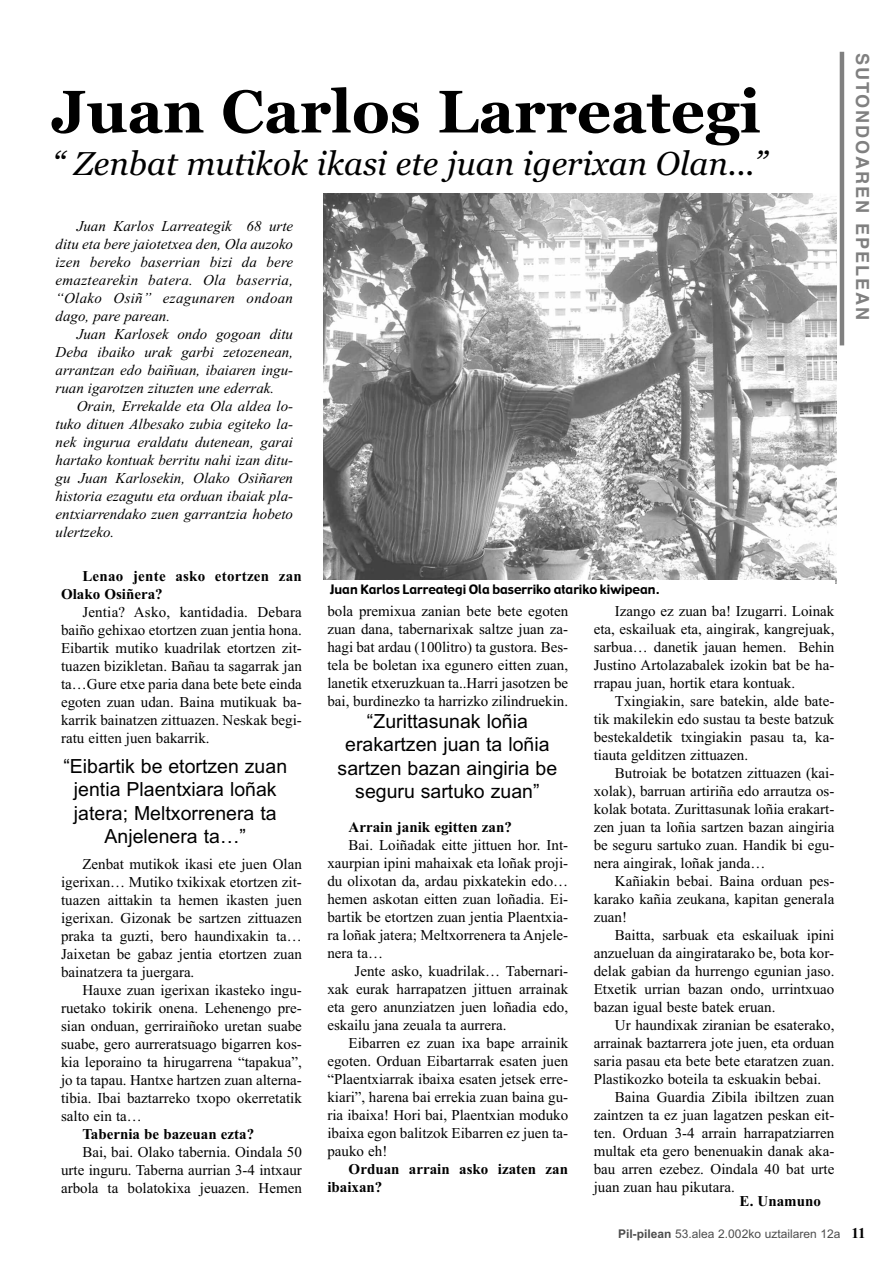
<style>
.page{position:relative;width:893px;height:1263px;background:#fff}
.page>*{position:absolute;margin:0;border:0;box-sizing:border-box;transform-origin:0 0}
.t1{font:700 60px "Georgia";color:#000}
.t2{font:italic 33px "Georgia";color:#000}
.t3{font:19.5px/23.4px "Arial";color:#000;text-align:center}
.t4{font:700 18px "Helvetica";letter-spacing:.11em;color:#808080}
.t5{font:15px/18px "Times New Roman";color:#000;text-align:justify}
.t6{font:italic 15px/18px "Times New Roman";color:#000;text-align:justify}
.t7{font:700 15px/18.3px "Times New Roman";color:#000}
.t8{font:12.75px "Gadget";color:#000}
.t9{font:12px "Arial";color:#4d4d4d}
.s1{font-weight:700}
.s2{font-family:"Times New Roman";font-weight:700;font-size:15px;color:#000}
</style>
<div class="page">
<hr style="left:840px;top:52px;width:4px;height:293px;background:#808080">
<img style="left:323px;top:193px;width:513px;height:391px">
<div style="left:323px;top:580px;width:512px;height:24px;background:#fff"></div>
<h1 class="t1" style="left:51px;top:77px;width:711px">Juan Carlos Larreategi</h1>
<h2 class="t2" style="left:53px;top:144px;width:716px">“ Zenbat mutikok ikasi ete juan igerixan Olan...”</h2>
<p class="t6" style="left:56px;top:216px;width:239px;text-indent:21px">Juan Karlos Larreategik 68 urte ditu eta bere jaiotetxea den, Ola auzoko izen bereko baserrian bizi da bere emaztearekin batera. Ola baserria, “Olako Osiñ” ezagunaren ondoan dago, pare parean.</p>
<p class="t6" style="left:56px;top:324px;width:239px;text-indent:21px">Juan Karlosek ondo gogoan ditu Deba ibaiko urak garbi zetozenean, arrantzan edo baiñuan, ibaiaren ingu&shy;ruan igarotzen zituzten une ederrak.</p>
<p class="t6" style="left:56px;top:396px;width:239px;text-indent:21px">Orain, Errekalde eta Ola aldea lo&shy;tuko dituen Albesako zubia egiteko la&shy;nek ingurua eraldatu dutenean, garai hartako kontuak berritu nahi izan ditu&shy;gu Juan Karlosekin, Olako Osiñaren historia ezagutu eta orduan ibaiak pla&shy;entxiarrendako zuen garrantzia hobeto ulertzeko.</p>
<p class="t7" style="left:61px;top:567px;width:242px;text-indent:21px">Lenao jente asko etortzen zan<br>Olako Osiñera?</p>
<p class="t5" style="left:61px;top:603px;width:242px;text-indent:21px">Jentia? Asko, kantidadia. Debara baiño gehixao etortzen zuan jentia hona.<br>Eibartik mutiko kuadrilak etortzen zit&shy;tuazen bizikletan. Bañau ta sagarrak jan ta…Gure etxe paria dana bete bete einda egoten zuan udan. Baina mutikuak ba&shy;karrik bainatzen zittuazen. Neskak begi&shy;ratu eitten juen bakarrik.</p>
<h3 class="t3" style="left:63px;top:754px;width:225px">“Eibartik be etortzen zuan jentia plaentxiara loñak jatera; Meltxorrenera ta<br>Anjelenera ta…”</h3>
<p class="t5" style="left:61px;top:855px;width:242px;text-indent:21px">Zenbat mutikok ikasi ete juen Olan igerixan… Mutiko txikixak etortzen zit&shy;tuazen aittakin ta hemen ikasten juen igerixan. Gizonak be sartzen zittuazen praka ta guzti, bero haundixakin ta… Jaixetan be gabaz jentia etortzen zuan bainatzera ta juergara.</p>
<p class="t5" style="left:61px;top:981px;width:242px;text-indent:21px">Hauxe zuan igerixan ikasteko ingu&shy;ruetako tokirik onena. lehenengo pre&shy;sian onduan, gerriraiñoko uretan suabe suabe, gero aurreratsuago bigarren kos&shy;kia leporaino ta hirugarrena “tapakua”, jo ta tapau. Hantxe hartzen zuan alterna&shy;tibia. Ibai baztarreko txopo okerretatik salto ein ta…</p>
<p class="t7" style="left:82px;top:1125px;width:173px">Tabernia be bazeuan ezta?</p>
<p class="t5" style="left:61px;top:1143px;width:242px;text-indent:21px">Bai, bai. Olako tabernia. Oindala 50 urte inguru. Taberna aurrian 3-4 intxaur arbola ta bolatokixa jeuazen. Hemen</p>
<p class="t8" style="left:330px;top:582px;width:331px">Juan Karlos Larreategi Ola baserriko atariko kiwipean.</p>
<p class="t5" style="left:327px;top:602px;width:242px">bola premixua zanian bete bete egoten zuan dana, tabernarixak saltze juan za&shy;hagi bat ardau (100litro) ta gustora. Bes&shy;tela be boletan ixa egunero eitten zuan, lanetik etxeruzkuan ta..Harri jasotzen be bai, burdinezko ta harrizko zilindruekin.</p>
<h3 class="t3" style="left:338px;top:709px;width:221px">“zurittasunak loñia erakartzen juan ta loñia sartzen bazan aingiria be seguru sartuko zuan”</h3>
<p class="t7" style="left:349px;top:818px;width:165px">Arrain janik egitten zan?</p>
<p class="t5" style="left:327px;top:836px;width:242px;text-indent:21px">Bai. loiñadak eitte jittuen hor. Int&shy;xaurpian ipini mahaixak eta loñak proji&shy;du olixotan da, ardau pixkatekin edo… hemen askotan eitten zuan loñadia. Ei&shy;bartik be etortzen zuan jentia Plaentxia&shy;ra loñak jatera; Meltxorrenera ta Anjele&shy;nera ta…</p>
<p class="t5" style="left:327px;top:962px;width:242px;text-indent:27px">Jente asko, kuadrilak… Tabernari&shy;xak eurak harrapatzen jittuen arrainak eta gero anunziatzen juen loñadia edo, eskailu jana zeuala ta aurrera.</p>
<p class="t5" style="left:327px;top:1034px;width:242px;text-indent:21px">Eibarren ez zuan ixa bape arrainik egoten. Orduan Eibartarrak esaten juen “Plaentxiarrak ibaixa esaten jetsek erre&shy;kiari”, harena bai errekia zuan baina gu&shy;ria ibaixa! Hori bai, Plaentxian moduko ibaixa egon balitzok Eibarren ez juen ta&shy;pauko eh!</p>
<p class="t7" style="left:327px;top:1160px;width:242px;text-indent:21px">Orduan arrain asko izaten zan ibaixan?</p>
<p class="t5" style="left:594px;top:602px;width:242px;text-indent:21px">Izango ez zuan ba! Izugarri. loinak eta, eskailuak eta, aingirak, kangrejuak, sarbua… danetik jauan hemen. Behin Justino Artolazabalek izokin bat be ha&shy;rrapau juan, hortik etara kontuak.</p>
<p class="t5" style="left:594px;top:692px;width:242px;text-indent:21px">Txingiakin, sare batekin, alde bate&shy;tik makilekin edo sustau ta beste batzuk bestekaldetik txingiakin pasau ta, ka&shy;tiauta gelditzen zittuazen.</p>
<p class="t5" style="left:594px;top:764px;width:242px;text-indent:21px">Butroiak be botatzen zittuazen (kai&shy;xolak), barruan artiriña edo arrautza os&shy;kolak botata. Zurittasunak loñia erakart&shy;zen juan ta loñia sartzen bazan aingiria be seguru sartuko zuan. Handik bi egu&shy;nera aingirak, loñak janda…</p>
<p class="t5" style="left:594px;top:872px;width:242px;text-indent:21px">Kañiakin bebai. Baina orduan pes&shy;karako kañia zeukana, kapitan generala zuan!</p>
<p class="t5" style="left:594px;top:926px;width:242px;text-indent:21px">Baitta, sarbuak eta eskailuak ipini anzueluan da aingiratarako be, bota kor&shy;delak gabian da hurrengo egunian jaso.<br>Etxetik urrian bazan ondo, urrintxuao bazan igual beste batek eruan.</p>
<p class="t5" style="left:615px;top:1016px;width:221px">ur haundixak ziranian be esaterako,</p>
<p class="t5" style="left:594px;top:1034px;width:242px">arrainak baztarrera jote juen, eta orduan</p>
<p class="t5" style="left:594px;top:1052px;width:242px">saria pasau eta bete bete etaratzen zuan.</p>
<p class="t5" style="left:594px;top:1070px;width:229px">Plastikozko boteila ta eskuakin bebai.</p>
<p class="t5" style="left:615px;top:1088px;width:221px">Baina Guardia Zibila ibiltzen zuan</p>
<p class="t5" style="left:594px;top:1106px;width:242px">zaintzen ta ez juan lagatzen peskan eit-</p>
<p class="t5" style="left:594px;top:1124px;width:242px">ten. Orduan 3-4 arrain harrapatziarren</p>
<p class="t5" style="left:594px;top:1142px;width:242px">multak eta gero benenuakin danak aka-</p>
<p class="t5" style="left:594px;top:1160px;width:242px">bau arren ezebez. Oindala 40 bat urte</p>
<p class="t5" style="left:594px;top:1178px;width:143px">juan zuan hau pikutara.</p>
<p class="t7" style="left:740px;top:1192px;width:83px">E. Unamuno</p>
<p class="t4" style="left:873px;top:53px;width:269px;rotate:90deg">SUTONDOAREN EPELEAN</p>
<p class="t9" style="left:618px;top:1227px;width:249px"><span class="s1">Pil-pilean</span> 53.alea 2.002ko uztailaren 12a <span class="s2">11</span></p>
</div>
